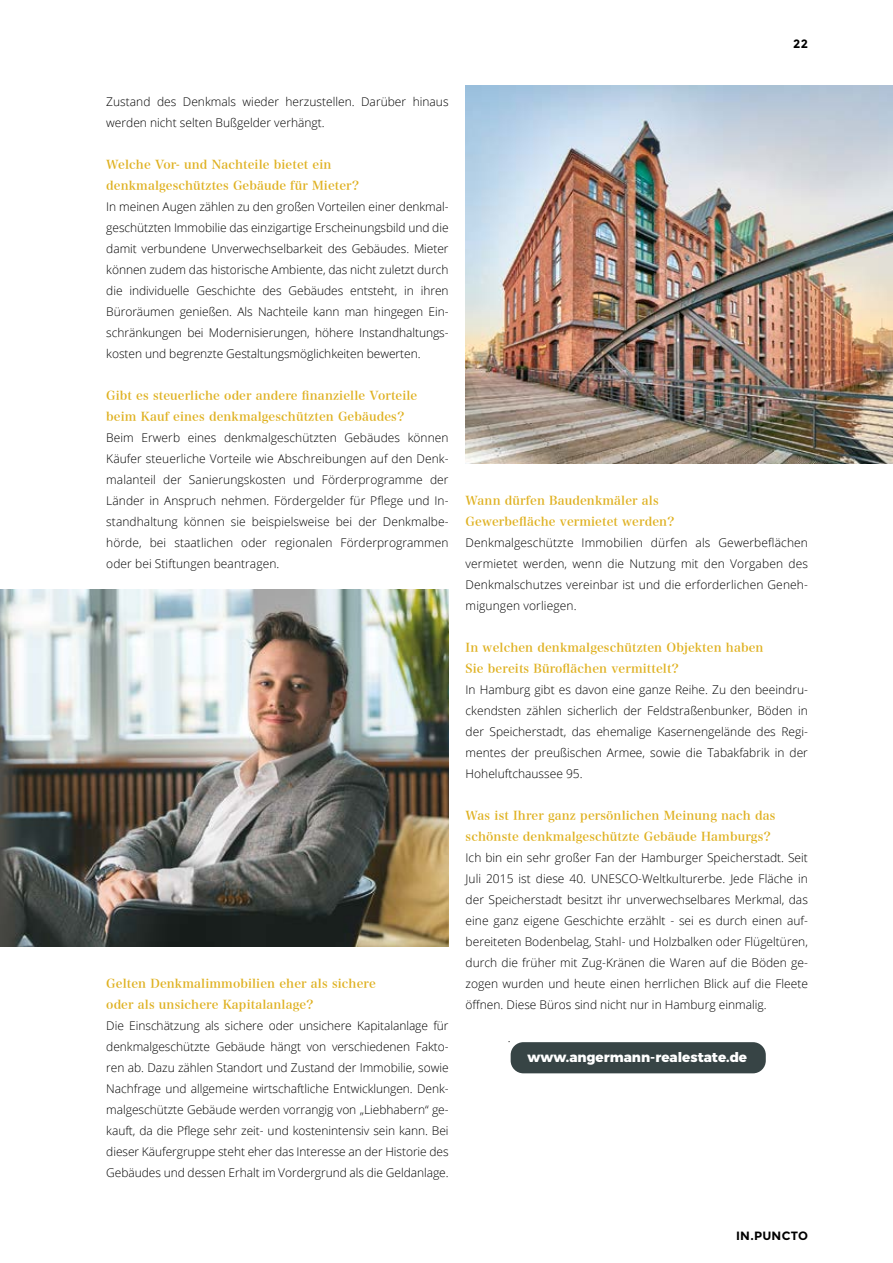
<style>
.page{position:relative;width:893px;height:1263px;background:#fff}
.page>*{position:absolute;margin:0;border:0;box-sizing:border-box;transform-origin:0 0}
.t1{font:800 13.5px "Montserrat";color:#fff}
.t2{font:300 12px/21px "Open Sans";color:#000}
.t3{font:700 12px "Montserrat";letter-spacing:.02em;color:#000}
.s1{font-family:"Hira Min Pro N W6";font-weight:400;color:#dfb121}
</style>
<div class="page">
<div style="left:511px;top:1042px;width:255px;height:31px;background:#374445;border-radius:13px"></div>
<img style="left:0;top:589px;width:449px;height:357px">
<img style="left:466px;top:85px;width:427px;height:378px">
<p class="t3" style="left:793px;top:37px;width:16px">22</p>
<p class="t2" style="left:106px;top:91px;width:344px">Zustand des Denkmals wieder herzustellen. Darüber hinaus werden nicht selten Bußgelder verhängt.</p>
<p class="t2" style="left:106px;top:154px;width:344px"><span class="s1">Welche Vor- und Nachteile bietet ein denkmalgeschütztes Gebäude für Mieter?<br></span>In meinen Augen zählen zu den großen Vorteilen einer denkmal&shy;geschützten Immobilie das einzigartige Erscheinungsbild und die damit verbundene Unverwechselbarkeit des Gebäudes. Mieter können zudem das historische Ambiente, das nicht zuletzt durch die individuelle Geschichte des Gebäudes entsteht, in ihren Büroräumen genießen. Als Nachteile kann man hingegen Ein&shy;schränkungen bei Modernisierungen, höhere Instandhaltungs&shy;kosten und begrenzte Gestaltungsmöglichkeiten bewerten.</p>
<p class="t2" style="left:106px;top:385px;width:344px"><span class="s1">Gibt es steuerliche oder andere finanzielle Vorteile beim Kauf eines denkmalgeschützten Gebäudes?<br></span>Beim Erwerb eines denkmalgeschützten Gebäudes können Käufer steuerliche Vorteile wie Abschreibungen auf den Denk&shy;malanteil der Sanierungskosten und Förderprogramme der Länder in Anspruch nehmen. Fördergelder für Pflege und In&shy;standhaltung können sie beispielsweise bei der Denkmalbe&shy;hörde, bei staatlichen oder regionalen Förderprogrammen oder bei Stiftungen beantragen.</p>
<p class="t2" style="left:106px;top:973px;width:344px"><span class="s1">Gelten Denkmalimmobilien eher als sichere<br>oder als unsichere Kapitalanlage?<br></span>Die Einschätzung als sichere oder unsichere Kapitalanlage für denkmalgeschützte Gebäude hängt von verschiedenen Fakto&shy;ren ab. Dazu zählen Standort und Zustand der Immobilie, sowie Nachfrage und allgemeine wirtschaftliche Entwicklungen. Denk&shy;malgeschützte Gebäude werden vorrangig von „Liebhabern“ ge&shy;kauft, da die Pflege sehr zeit- und kostenintensiv sein kann. Bei dieser Käufergruppe steht eher das Interesse an der Historie des Gebäudes und dessen Erhalt im Vordergrund als die Geldanlage.</p>
<p class="t2" style="left:466px;top:490px;width:344px"><span class="s1">Wann dürfen Baudenkmäler als<br>Gewerbefläche vermietet werden?<br></span>Denkmalgeschützte Immobilien dürfen als Gewerbeflächen vermietet werden, wenn die Nutzung mit den Vorgaben des Denkmalschutzes vereinbar ist und die erforderlichen Geneh&shy;migungen vorliegen.</p>
<p class="t2" style="left:466px;top:637px;width:344px"><span class="s1">In welchen denkmalgeschützten Objekten haben<br>Sie bereits Büroflächen vermittelt?<br></span>In Hamburg gibt es davon eine ganze Reihe. Zu den beeindru&shy;ckendsten zählen sicherlich der Feldstraßenbunker, Böden in der Speicherstadt, das ehemalige Kasernengelände des Regi&shy;mentes der preußischen Armee, sowie die Tabakfabrik in der Hoheluftchaussee 95.</p>
<p class="t2" style="left:466px;top:805px;width:344px"><span class="s1">Was ist Ihrer ganz persönlichen Meinung nach das schönste denkmalgeschützte Gebäude Hamburgs?<br></span>Ich bin ein sehr großer Fan der Hamburger Speicherstadt. Seit Juli 2015 ist diese 40. UNESCO-Weltkulturerbe. Jede Fläche in der Speicherstadt besitzt ihr unverwechselbares Merkmal, das eine ganz eigene Geschichte erzählt - sei es durch einen auf&shy;bereiteten Bodenbelag, Stahl- und Holzbalken oder Flügeltüren, durch die früher mit Zug-Kränen die Waren auf die Böden ge&shy;zogen wurden und heute einen herrlichen Blick auf die Fleete öffnen. Diese Büros sind nicht nur in Hamburg einmalig.</p>
<p class="t2" style="left:508px;top:1027px;width:4px">.</p>
<p class="t1" style="left:528px;top:1046px;width:221px">www.angermann-realestate.de</p>
<p class="t3" style="left:736px;top:1229px;width:73px">IN.PUNCTO</p>
</div>
